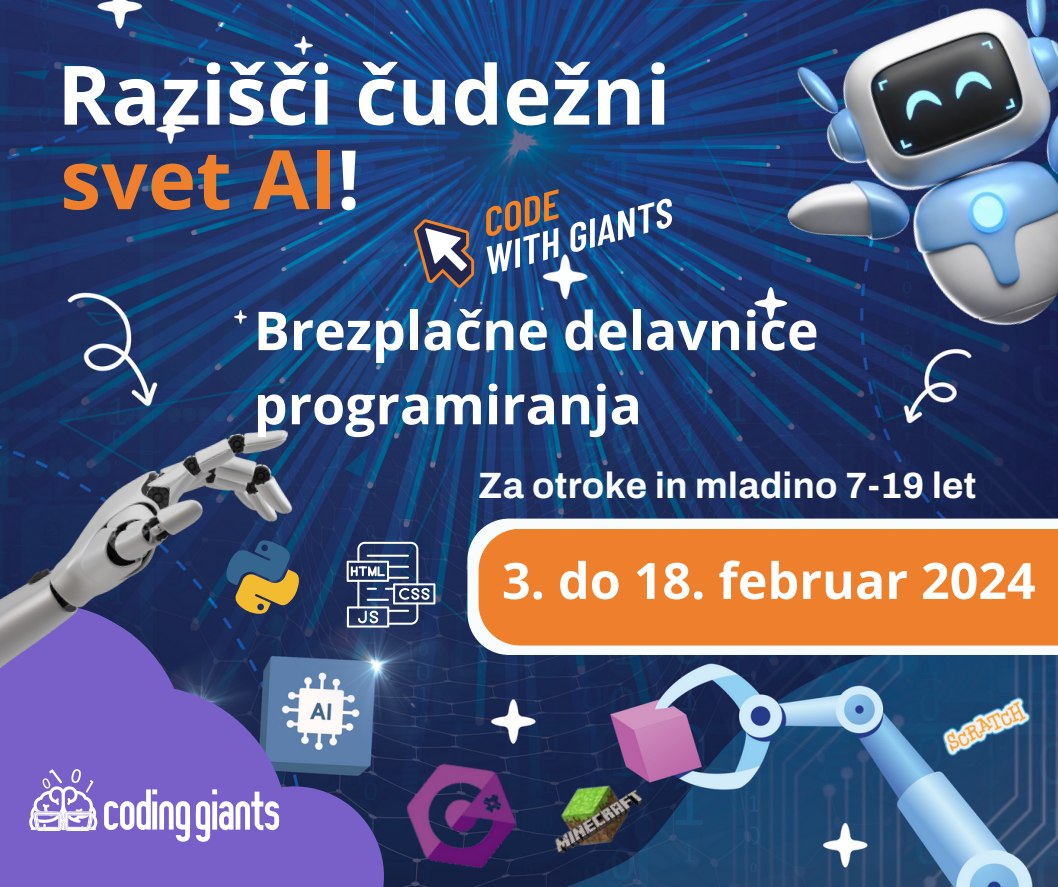
<style>
.page{position:relative;width:1058px;height:887px;background:#fff}
.page>*{position:absolute;margin:0;border:0;box-sizing:border-box;transform-origin:0 0}
.t1{font:700 82.05px "Open Sans";color:#fff}
.t2{font:700 82.05px "Open Sans";color:#ed7f2d}
.t3{font:700 53.55px/74.1px "Open Sans";color:#fff}
.t4{font:700 50.1px "Open Sans";color:#fff}
.t5{font:700 36.6px "Archivo";letter-spacing:.01em;color:#f9fcfd}
.s1{color:#fff}
</style>
<div class="page">
<img style="left:0;top:0;width:1058px;height:886px">
<svg style="left:0;top:504px;width:436px;height:382px;fill:#7960c9"></svg>
<img style="left:0;top:424px;width:323px;height:253px">
<svg style="left:467px;top:518px;width:591px;height:137px"></svg>
<div style="left:478px;top:528px;width:580px;height:117px;background:#ed7f2d"></div>
<img style="left:295px;top:36px;width:18px;height:18px">
<img style="left:156px;top:115px;width:28px;height:28px">
<svg style="left:29px;top:769px;width:250px;height:72px"></svg>
<svg style="left:234px;top:311px;width:13px;height:12px"></svg>
<svg style="left:570px;top:198px;width:102px;height:54px"></svg>
<svg style="left:486px;top:189px;width:72px;height:85px"></svg>
<svg style="left:414px;top:219px;width:60px;height:69px"></svg>
<svg style="left:221px;top:528px;width:83px;height:98px"></svg>
<img style="left:935px;top:690px;width:100px;height:69px">
<img style="left:533px;top:759px;width:132px;height:124px">
<img style="left:391px;top:744px;width:142px;height:142px">
<svg style="left:347px;top:542px;width:88px;height:85px"></svg>
<img style="left:739px;top:0;width:319px;height:388px">
<p class="t1" style="left:57px;top:37px;width:615px">Razišči čudežni</p>
<p class="t2" style="left:60px;top:121px;width:301px">svet AI<span class="s1">!</span></p>
<p class="t3" style="left:254px;top:292px;width:566px">Brezplačne delavnice programiranja</p>
<p class="t5" style="left:478px;top:466px;width:499px">Za otroke in mladino <span class="s1">7-19 let</span></p>
<p class="t4" style="left:502px;top:545px;width:535px">3. do 18. februar 2024</p>
</div>
